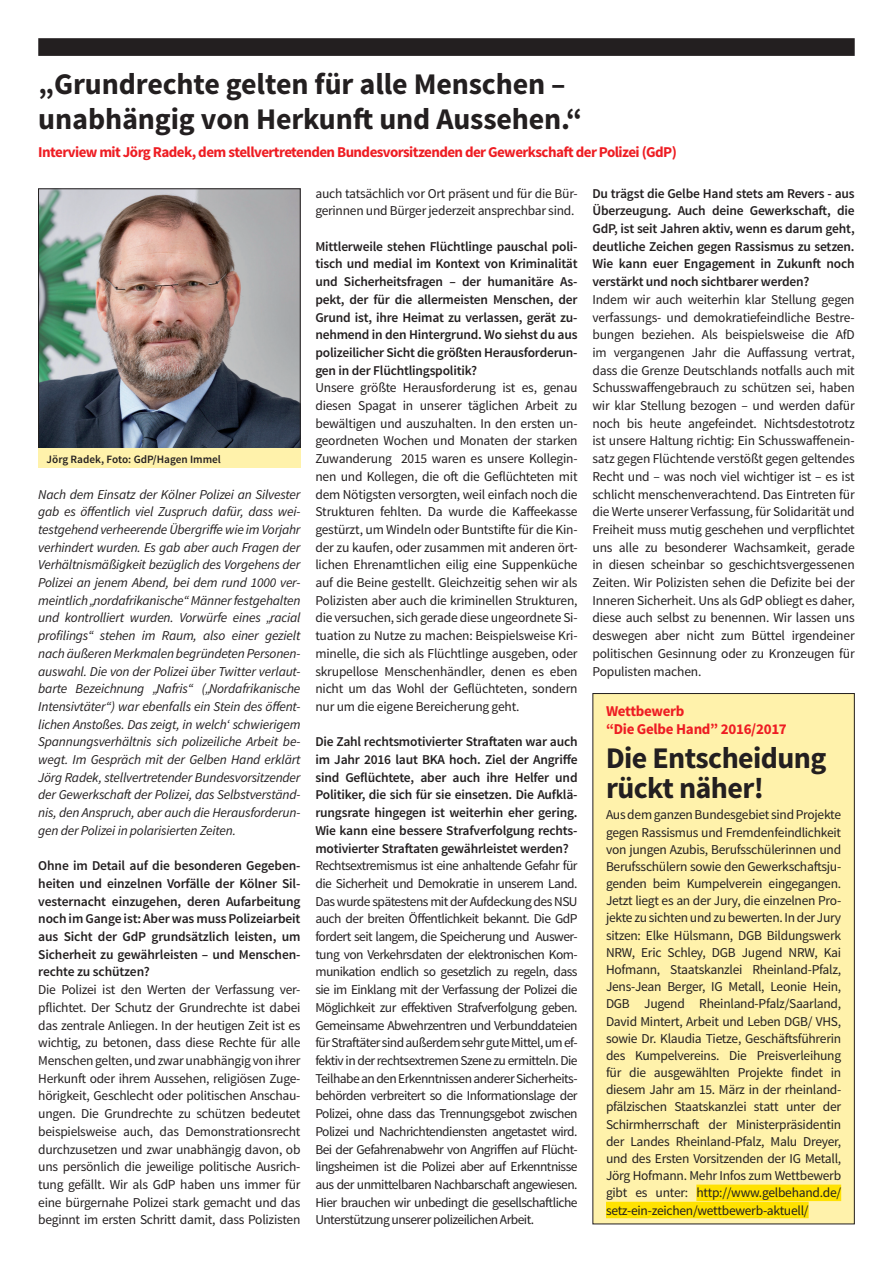
<style>
.page{position:relative;width:893px;height:1263px;background:#fff}
.page>*{position:absolute;margin:0;border:0;box-sizing:border-box;transform-origin:0 0}
._1_Headline__20_23_6{font:700 30px/35.4px "Source Sans Pro";letter-spacing:-.005em;color:#231f20}
.Text__9_11_8{font:700 30px/30px "Source Sans Pro";letter-spacing:-.02em;color:#231f20}
.Subline__10_11_8{font:700 15px "Source Sans Pro";letter-spacing:-.04em;color:#ee1d23}
.Text__9_11_8-2{font:700 15px "Source Sans Pro";letter-spacing:-.02em;color:#ee1d23}
.Text__9_11_8-3{font:13.5px/17.7px "Source Sans Pro";letter-spacing:-.02em;color:#231f20;text-align:justify}
.Text__9_11_8-4{font:600 13.5px/17.7px "Source Sans Pro";letter-spacing:-.015em;color:#231f20;text-align:justify}
.Text__9_11_8-5{font:italic 13.5px/17.7px "Source Sans Pro";letter-spacing:-.015em;color:#231f20;text-align:justify}
.Bildunterschrift__9{font:600 11.25px "Source Sans Pro";color:#231f20}
</style>
<div class="page">
<div style="left:38px;top:38px;width:817px;height:18px;background:#231f20"></div>
<img style="left:40px;top:191px;width:258px;height:258px">
<div style="left:38px;top:189px;width:262px;height:262px;border:1px solid #231f20"></div>
<div style="left:593px;top:693px;width:261px;height:531px;background:#fff2ab"></div>
<div style="left:696px;top:1184px;width:145px;height:17px;background:#ffe201"></div>
<div style="left:606px;top:1202px;width:203px;height:16px;background:#ffe201"></div>
<div style="left:592px;top:693px;width:263px;height:531px;border:1px solid #231f20"></div>
<div style="left:38px;top:449px;width:263px;height:19px;background:#fff2ab"></div>
<p class="_1_Headline__20_23_6" style="left:38px;top:67px;width:546px">„Grundrechte gelten für alle Menschen – unabhängig von Herkunft und Aussehen.“</p>
<p class="Subline__10_11_8" style="left:38px;top:143px;width:640px">Interview mit Jörg Radek, dem stellvertretenden Bundesvorsitzenden der Gewerkschaft der Polizei (GdP)</p>
<p class="Text__9_11_8-3" style="left:315px;top:184px;width:264px">auch tatsächlich vor Ort präsent und für die Bür&shy;gerinnen und Bürger jederzeit ansprechbar sind.</p>
<p class="Text__9_11_8-4" style="left:315px;top:238px;width:264px">Mittlerweile stehen Flüchtlinge pauschal poli&shy;tisch und medial im Kontext von Kriminalität und Sicherheitsfragen – der humanitäre As&shy;pekt, der für die allermeisten Menschen, der Grund ist, ihre Heimat zu verlassen, gerät zu&shy;nehmend in den Hintergrund. Wo siehst du aus polizeilicher Sicht die größten Herausforderun&shy;gen in der Flüchtlingspolitik?</p>
<p class="Text__9_11_8-3" style="left:315px;top:379px;width:264px">Unsere größte Herausforderung ist es, genau diesen Spagat in unserer täglichen Arbeit zu bewältigen und auszuhalten. In den ersten un&shy;geordneten Wochen und Monaten der starken Zuwanderung 2015 waren es unsere Kollegin&shy;nen und Kollegen, die oft die Geflüchteten mit dem Nötigsten versorgten, weil einfach noch die Strukturen fehlten. Da wurde die Kaffeekasse gestürzt, um Windeln oder Buntstifte für die Kin&shy;der zu kaufen, oder zusammen mit anderen ört&shy;lichen Ehrenamtlichen eilig eine Suppenküche auf die Beine gestellt. Gleichzeitig sehen wir als Polizisten aber auch die kriminellen Strukturen, die versuchen, sich gerade diese ungeordnete Si&shy;tuation zu Nutze zu machen: Beispielsweise Kri&shy;minelle, die sich als Flüchtlinge ausgeben, oder skrupellose Menschenhändler, denen es eben nicht um das Wohl der Geflüchteten, sondern nur um die eigene Bereicherung geht.</p>
<p class="Text__9_11_8-4" style="left:315px;top:733px;width:264px">Die Zahl rechtsmotivierter Straftaten war auch im Jahr 2016 laut BKA hoch. Ziel der Angriffe sind Geflüchtete, aber auch ihre Helfer und Politiker, die sich für sie einsetzen. Die Aufklä&shy;rungsrate hingegen ist weiterhin eher gering.<br>Wie kann eine bessere Strafverfolgung rechts&shy;motivierter Straftaten gewährleistet werden?</p>
<p class="Text__9_11_8-3" style="left:315px;top:857px;width:264px">Rechtsextremismus ist eine anhaltende Gefahr für die Sicherheit und Demokratie in unserem Land.<br>Das wurde spätestens mit der Aufdeckung des NSU auch der breiten Öffentlichkeit bekannt. Die GdP fordert seit langem, die Speicherung und Auswer&shy;tung von Verkehrsdaten der elektronischen Kom&shy;munikation endlich so gesetzlich zu regeln, dass sie im Einklang mit der Verfassung der Polizei die Möglichkeit zur effektiven Strafverfolgung geben.<br>Gemeinsame Abwehrzentren und Verbunddateien für Straftäter sind außerdem sehr gute Mittel, um ef&shy;fektiv in der rechtsextremen Szene zu ermitteln. Die Teilhabe an den Erkenntnissen anderer Sicherheits&shy;behörden verbreitert so die Informationslage der Polizei, ohne dass das Trennungsgebot zwischen Polizei und Nachrichtendiensten angetastet wird.<br>Bei der Gefahrenabwehr von Angriffen auf Flücht&shy;lingsheimen ist die Polizei aber auf Erkenntnisse aus der unmittelbaren Nachbarschaft angewiesen.<br>Hier brauchen wir unbedingt die gesellschaftliche Unterstützung unserer polizeilichen Arbeit.</p>
<p class="Text__9_11_8-4" style="left:592px;top:185px;width:264px">Du trägst die Gelbe Hand stets am Revers - aus Überzeugung. Auch deine Gewerkschaft, die GdP, ist seit Jahren aktiv, wenn es darum geht, deutliche Zeichen gegen Rassismus zu setzen.<br>Wie kann euer Engagement in Zukunft noch verstärkt und noch sichtbarer werden?</p>
<p class="Text__9_11_8-3" style="left:592px;top:291px;width:264px">Indem wir auch weiterhin klar Stellung gegen verfassungs- und demokratiefeindliche Bestre&shy;bungen beziehen. Als beispielsweise die AfD im vergangenen Jahr die Auffassung vertrat, dass die Grenze Deutschlands notfalls auch mit Schusswaffengebrauch zu schützen sei, haben wir klar Stellung bezogen – und werden dafür noch bis heute angefeindet. Nichtsdestotrotz ist unsere Haltung richtig: Ein Schusswaffenein&shy;satz gegen Flüchtende verstößt gegen geltendes Recht und – was noch viel wichtiger ist – es ist schlicht menschenverachtend. Das Eintreten für die Werte unserer Verfassung, für Solidarität und Freiheit muss mutig geschehen und verpflichtet uns alle zu besonderer Wachsamkeit, gerade in diesen scheinbar so geschichtsvergessenen Zeiten. Wir Polizisten sehen die Defizite bei der Inneren Sicherheit. Uns als GdP obliegt es daher, diese auch selbst zu benennen. Wir lassen uns deswegen aber nicht zum Büttel irgendeiner politischen Gesinnung oder zu Kronzeugen für Populisten machen.</p>
<p class="Text__9_11_8-2" style="left:606px;top:701px;width:80px">Wettbewerb</p>
<p class="Text__9_11_8-2" style="left:606px;top:719px;width:182px">“Die Gelbe Hand” 2016/2017</p>
<p class="Text__9_11_8" style="left:606px;top:744px;width:222px">Die Entscheidung rückt näher!</p>
<p class="Text__9_11_8-3" style="left:606px;top:806px;width:237px;line-height:17.2px">Aus dem ganzen Bundesgebiet sind Projekte gegen Rassismus und Fremdenfeindlichkeit von jungen Azubis, Berufsschülerinnen und Berufsschülern sowie den Gewerkschaftsju&shy;genden beim Kumpelverein eingegangen.<br>Jetzt liegt es an der Jury, die einzelnen Pro&shy;jekte zu sichten und zu bewerten. In der Jury sitzen: Elke Hülsmann, DGB Bildungswerk NRW, Eric Schley, DGB Jugend NRW, Kai Hofmann, Staatskanzlei Rheinland-Pfalz, Jens-Jean Berger, IG Metall, Leonie Hein, DGB Jugend Rheinland-Pfalz/Saarland, David Mintert, Arbeit und Leben DGB/ VHS, sowie Dr. Klaudia Tietze, Geschäftsführerin des Kumpelvereins. Die Preisverleihung für die ausgewählten Projekte findet in diesem Jahr am 15. März in der rheinland&shy;pfälzischen Staatskanzlei statt unter der Schirmherrschaft der Ministerpräsidentin der Landes Rheinland-Pfalz, Malu Dreyer, und des Ersten Vorsitzenden der IG Metall, Jörg Hofmann. Mehr Infos zum Wettbewerb gibt es unter: http://www.gelbehand.de/ setz-ein-zeichen/wettbewerb-aktuell/</p>
<p class="Bildunterschrift__9" style="left:47px;top:452px;width:176px">Jörg Radek, Foto: GdP/Hagen Immel</p>
<p class="Text__9_11_8-5" style="left:38px;top:485px;width:264px">Nach dem Einsatz der Kölner Polizei an Silvester gab es öffentlich viel Zuspruch dafür, dass wei&shy;testgehend verheerende Übergriffe wie im Vorjahr verhindert wurden. Es gab aber auch Fragen der Verhältnismäßigkeit bezüglich des Vorgehens der Polizei an jenem Abend, bei dem rund 1000 ver&shy;meintlich „nordafrikanische“ Männer festgehalten und kontrolliert wurden. Vorwürfe eines „racial profilings“ stehen im Raum, also einer gezielt nach äußeren Merkmalen begründeten Personen&shy;auswahl. Die von der Polizei über Twitter verlaut&shy;barte Bezeichnung „Nafris“ („Nordafrikanische Intensivtäter“) war ebenfalls ein Stein des öffent&shy;lichen Anstoßes. Das zeigt, in welch‘ schwierigem Spannungsverhältnis sich polizeiliche Arbeit be&shy;wegt. Im Gespräch mit der Gelben Hand erklärt Jörg Radek, stellvertretender Bundesvorsitzender der Gewerkschaft der Polizei, das Selbstverständ&shy;nis, den Anspruch, aber auch die Herausforderun&shy;gen der Polizei in polarisierten Zeiten.</p>
<p class="Text__9_11_8-4" style="left:38px;top:857px;width:264px">Ohne im Detail auf die besonderen Gegeben&shy;heiten und einzelnen Vorfälle der Kölner Sil&shy;vesternacht einzugehen, deren Aufarbeitung noch im Gange ist: Aber was muss Polizeiarbeit aus Sicht der GdP grundsätzlich leisten, um Sicherheit zu gewährleisten – und Menschen&shy;rechte zu schützen?</p>
<p class="Text__9_11_8-3" style="left:38px;top:981px;width:264px">Die Polizei ist den Werten der Verfassung ver&shy;pflichtet. Der Schutz der Grundrechte ist dabei das zentrale Anliegen. In der heutigen Zeit ist es wichtig, zu betonen, dass diese Rechte für alle Menschen gelten, und zwar unabhängig von ihrer Herkunft oder ihrem Aussehen, religiösen Zuge&shy;hörigkeit, Geschlecht oder politischen Anschau&shy;ungen. Die Grundrechte zu schützen bedeutet beispielsweise auch, das Demonstrationsrecht durchzusetzen und zwar unabhängig davon, ob uns persönlich die jeweilige politische Ausrich&shy;tung gefällt. Wir als GdP haben uns immer für eine bürgernahe Polizei stark gemacht und das beginnt im ersten Schritt damit, dass Polizisten</p>
</div>
